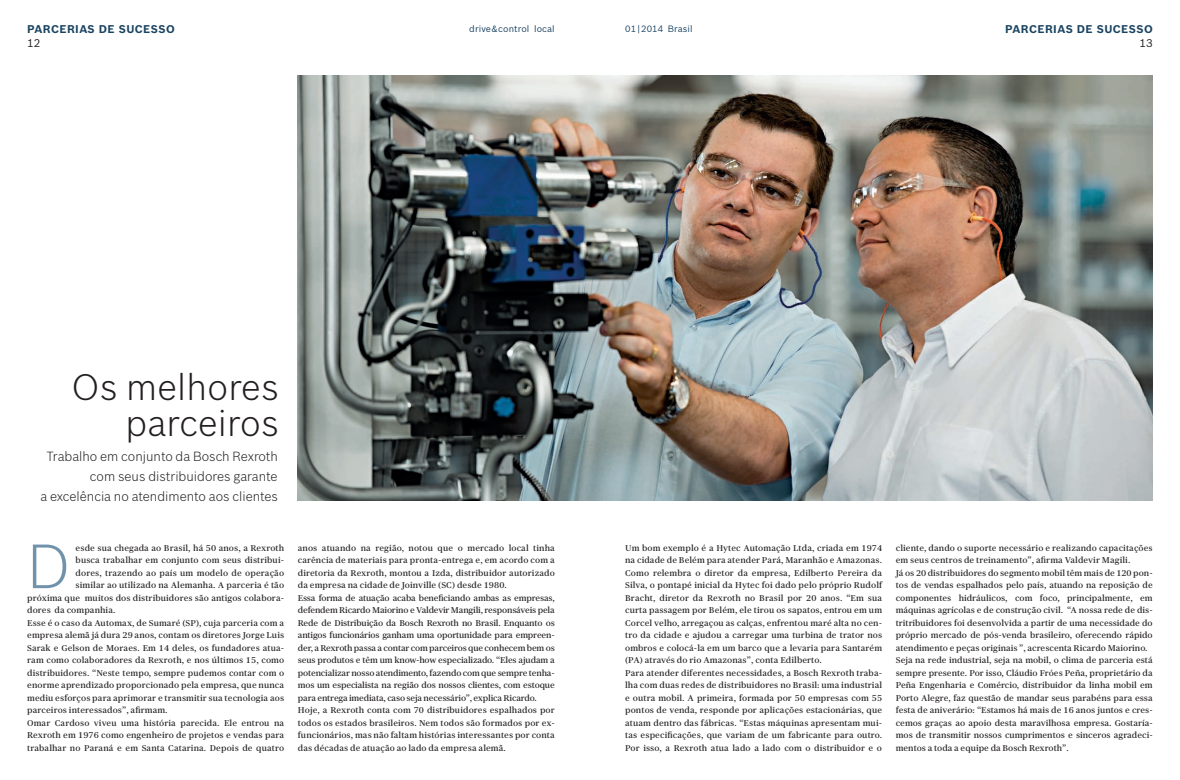
<style>
.page{position:relative;width:1180px;height:780px;background:#fff}
.page>*{position:absolute;margin:0;border:0;box-sizing:border-box;transform-origin:0 0}
.t1{font:300 60.9px "Bosch Sans";color:#7093ab}
.t2{font:300 36px/36px "Bosch Sans";letter-spacing:.005em;color:#231f20;text-align:right}
.t3{font:300 13px/20px "Bosch Sans";color:#231f20;text-align:right}
.t4{font:700 11px "Bosch Sans";letter-spacing:.035em;color:#1a4360}
.t5{font:11px "Bosch Sans";color:#231f20}
.t6{font:9px "Bosch Sans";letter-spacing:.01em;color:#1a4360}
.t7{font:8.5px/12.5px "Bosch Serif";letter-spacing:.01em;color:#231f20}
.t8{font:8.5px/12.5px "Bosch Serif";letter-spacing:-.02em;color:#231f20}
</style>
<div class="page">
<img style="left:298px;top:75px;width:853px;height:425px">
<p class="t6" style="left:469px;top:23px;width:87px">drive &amp; control local</p>
<p class="t6" style="left:625px;top:23px;width:69px">01 | 2014 Brasil</p>
<p class="t4" style="left:1005px;top:22px;width:149px">PARCERIAS DE SUCESSO</p>
<p class="t4" style="left:27px;top:22px;width:149px">PARCERIAS DE SUCESSO</p>
<p class="t5" style="left:27px;top:36px;width:15px">12</p>
<p class="t5" style="left:1139px;top:36px;width:15px">13</p>
<h2 class="t2" style="left:71px;top:368px;width:209px">Os melhores parceiros</h2>
<h3 class="t3" style="left:40px;top:446px;width:239px">Trabalho em conjunto da Bosch Rexroth com seus distribuidores garante<br>a excelência no atendimento aos clientes</h3>
<h1 class="t1" style="left:27px;top:529px;width:45px">D</h1>
<p class="t7" style="left:76px;top:541px;width:210px">esde sua chegada ao Brasil, há 50 anos, a Rexroth</p>
<p class="t7" style="left:76px;top:554px;width:210px">busca trabalhar em conjunto com seus distribui-</p>
<p class="t7" style="left:76px;top:566px;width:210px">dores, trazendo ao país um modelo de operação</p>
<p class="t7" style="left:76px;top:579px;width:210px">similar ao utilizado na Alemanha. A parceria é tão</p>
<p class="t7" style="left:27px;top:591px;width:258px">próxima que muitos dos distribuidores são antigos colabora-</p>
<p class="t7" style="left:27px;top:604px;width:90px">dores da companhia.</p>
<p class="t7" style="left:27px;top:616px;width:258px">Esse é o caso da Automax, de Sumaré (SP), cuja parceria com a</p>
<p class="t7" style="left:27px;top:629px;width:258px">empresa alemã já dura 29 anos, contam os diretores Jorge Luis</p>
<p class="t7" style="left:27px;top:641px;width:258px">Sarak e Gelson de Moraes. Em 14 deles, os fundadores atua-</p>
<p class="t7" style="left:27px;top:654px;width:258px">ram como colaboradores da Rexroth, e nos últimos 15, como</p>
<p class="t7" style="left:27px;top:666px;width:258px">distribuidores. “Neste tempo, sempre pudemos contar com o</p>
<p class="t7" style="left:27px;top:679px;width:258px">enorme aprendizado proporcionado pela empresa, que nunca</p>
<p class="t7" style="left:27px;top:691px;width:258px">mediu esforços para aprimorar e transmitir sua tecnologia aos</p>
<p class="t7" style="left:27px;top:704px;width:142px">parceiros interessados”, afirmam.</p>
<p class="t7" style="left:27px;top:716px;width:258px">Omar Cardoso viveu uma história parecida. Ele entrou na</p>
<p class="t7" style="left:27px;top:729px;width:258px">Rexroth em 1976 como engenheiro de projetos e vendas para</p>
<p class="t7" style="left:27px;top:741px;width:258px">trabalhar no Paraná e em Santa Catarina. Depois de quatro</p>
<p class="t8" style="left:298px;top:541px;width:258px">anos atuando na região, notou que o mercado local tinha carência de materiais para pronta-entrega e, em acordo com a diretoria da Rexroth, montou a Izda, distribuidor autorizado da empresa na cidade de Joinville (SC) desde 1980.<br>Essa forma de atuação acaba beneficiando ambas as empresas, defendem Ricardo Maiorino e Valdevir Mangili, responsáveis pela Rede de Distribuição da Bosch Rexroth no Brasil. Enquanto os antigos funcionários ganham uma oportunidade para empreen&shy;der, a Rexroth passa a contar com parceiros que conhecem bem os seus produtos e têm um know-how especializado. “Eles ajudam a potencializar nosso atendimento, fazendo com que sempre tenha&shy;mos um especialista na região dos nossos clientes, com estoque para entrega imediata, caso seja necessário”, explica Ricardo.<br>Hoje, a Rexroth conta com 70 distribuidores espalhados por todos os estados brasileiros. Nem todos são formados por ex&shy;funcionários, mas não faltam histórias interessantes por conta das décadas de atuação ao lado da empresa alemã.</p>
<p class="t7" style="left:625px;top:541px;width:258px">Um bom exemplo é a Hytec Automação Ltda, criada em 1974 na cidade de Belém para atender Pará, Maranhão e Amazonas.<br>Como relembra o diretor da empresa, Edilberto Pereira da Silva, o pontapé inicial da Hytec foi dado pelo próprio Rudolf Bracht, diretor da Rexroth no Brasil por 20 anos. “Em sua curta passagem por Belém, ele tirou os sapatos, entrou em um Corcel velho, arregaçou as calças, enfrentou maré alta no cen&shy;tro da cidade e ajudou a carregar uma turbina de trator nos ombros e colocá-la em um barco que a levaria para Santarém (PA) através do rio Amazonas”, conta Edilberto.<br>Para atender diferentes necessidades, a Bosch Rexroth traba&shy;lha com duas redes de distribuidores no Brasil: uma industrial e outra mobil. A primeira, formada por 50 empresas com 55 pontos de venda, responde por aplicações estacionárias, que atuam dentro das fábricas. “Estas máquinas apresentam mui&shy;tas especificações, que variam de um fabricante para outro.<br>Por isso, a Rexroth atua lado a lado com o distribuidor e o</p>
<p class="t7" style="left:895px;top:541px;width:258px">cliente, dando o suporte necessário e realizando capacitações em seus centros de treinamento”, afirma Valdevir Magili.<br>Já os 20 distribuidores do segmento mobil têm mais de 120 pon&shy;tos de vendas espalhados pelo país, atuando na reposição de componentes hidráulicos, com foco, principalmente, em máquinas agrícolas e de construção civil. “A nossa rede de dis&shy;tritribuidores foi desenvolvida a partir de uma necessidade do próprio mercado de pós-venda brasileiro, oferecendo rápido atendimento e peças originais ”, acrescenta Ricardo Maiorino.<br>Seja na rede industrial, seja na mobil, o clima de parceria está sempre presente. Por isso, Cláudio Fróes Peña, proprietário da Peña Engenharia e Comércio, distribuidor da linha mobil em Porto Alegre, faz questão de mandar seus parabéns para essa festa de aniverário: “Estamos há mais de 16 anos juntos e cres&shy;cemos graças ao apoio desta maravilhosa empresa. Gostaría&shy;mos de transmitir nossos cumprimentos e sinceros agradeci&shy;mentos a toda a equipe da Bosch Rexroth”.</p>
</div>
